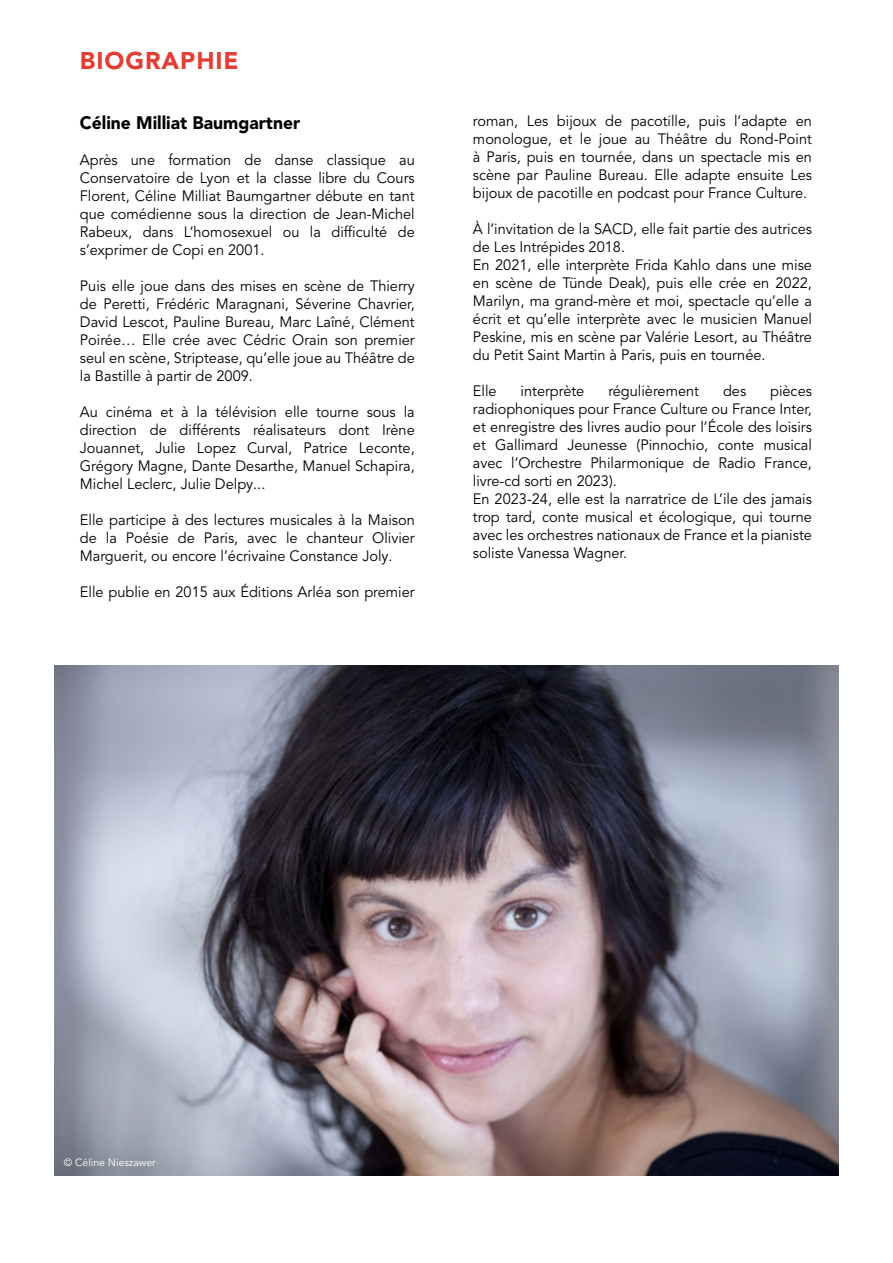
<style>
.page{position:relative;width:893px;height:1263px;background:#fff}
.page>*{position:absolute;margin:0;border:0;box-sizing:border-box;transform-origin:0 0}
.t1{font:900 24px "Avenir LT Pro";letter-spacing:.04em;color:#e13f35}
.t2{font:900 18px "Avenir LT Pro";color:#000001}
.t3{font:15px/18px "Avenir LT Pro";color:#000001;text-align:justify}
.t4{font:10.5px "Avenir LT Pro";color:#fff}
</style>
<div class="page">
<img style="left:54px;top:665px;width:785px;height:511px">
<p class="t1" style="left:80px;top:46px;width:160px">BIOGRAPHIE</p>
<p class="t2" style="left:80px;top:111px;width:222px">Céline Milliat Baumgartner</p>
<p class="t3" style="left:80px;top:151px;width:336px">Après une formation de danse classique au Conservatoire de Lyon et la classe libre du Cours Florent, Céline Milliat Baumgartner débute en tant que comédienne sous la direction de Jean-Michel Rabeux, dans L’homosexuel ou la difficulté de s’exprimer de Copi en 2001.</p>
<p class="t3" style="left:80px;top:277px;width:336px">Puis elle joue dans des mises en scène de Thierry de Peretti, Frédéric Maragnani, Séverine Chavrier, David Lescot, Pauline Bureau, Marc Laîné, Clément Poirée… Elle crée avec Cédric Orain son premier seul en scène, Striptease, qu’elle joue au Théâtre de la Bastille à partir de 2009.</p>
<p class="t3" style="left:80px;top:403px;width:336px">Au cinéma et à la télévision elle tourne sous la direction de différents réalisateurs dont Irène Jouannet, Julie Lopez Curval, Patrice Leconte, Grégory Magne, Dante Desarthe, Manuel Schapira, Michel Leclerc, Julie Delpy...</p>
<p class="t3" style="left:80px;top:511px;width:336px">Elle participe à des lectures musicales à la Maison de la Poésie de Paris, avec le chanteur Olivier Marguerit, ou encore l’écrivaine Constance Joly.</p>
<p class="t3" style="left:80px;top:583px;width:336px">Elle publie en 2015 aux Éditions Arléa son premier</p>
<p class="t3" style="left:473px;top:112px;width:341px">roman, Les bijoux de pacotille, puis l’adapte en monologue, et le joue au Théâtre du Rond-Point à Paris, puis en tournée, dans un spectacle mis en scène par Pauline Bureau. Elle adapte ensuite Les bijoux de pacotille en podcast pour France Culture.</p>
<p class="t3" style="left:473px;top:220px;width:341px">À l’invitation de la SACD, elle fait partie des autrices de Les Intrépides 2018.</p>
<p class="t3" style="left:473px;top:256px;width:341px">En 2021, elle interprète Frida Kahlo dans une mise en scène de Tünde Deak), puis elle crée en 2022, Marilyn, ma grand-mère et moi, spectacle qu’elle a écrit et qu’elle interprète avec le musicien Manuel Peskine, mis en scène par Valérie Lesort, au Théâtre du Petit Saint Martin à Paris, puis en tournée.</p>
<p class="t3" style="left:473px;top:382px;width:25px">Elle</p>
<p class="t3" style="left:521px;top:382px;width:65px">interprète</p>
<p class="t3" style="left:608px;top:382px;width:92px">régulièrement</p>
<p class="t3" style="left:723px;top:382px;width:25px">des</p>
<p class="t3" style="left:473px;top:382px;width:341px;text-indent:297px">pièces radiophoniques pour France Culture ou France Inter, et enregistre des livres audio pour l’École des loisirs et Gallimard Jeunesse (Pinnochio, conte musical avec l’Orchestre Philarmonique de Radio France, livre-cd sorti en 2023).</p>
<p class="t3" style="left:473px;top:490px;width:341px">En 2023-24, elle est la narratrice de L’ile des jamais trop tard, conte musical et écologique, qui tourne avec les orchestres nationaux de France et la pianiste soliste Vanessa Wagner.</p>
<p class="t4" style="left:64px;top:1156px;width:94px">© Céline Nieszawer</p>
</div>
